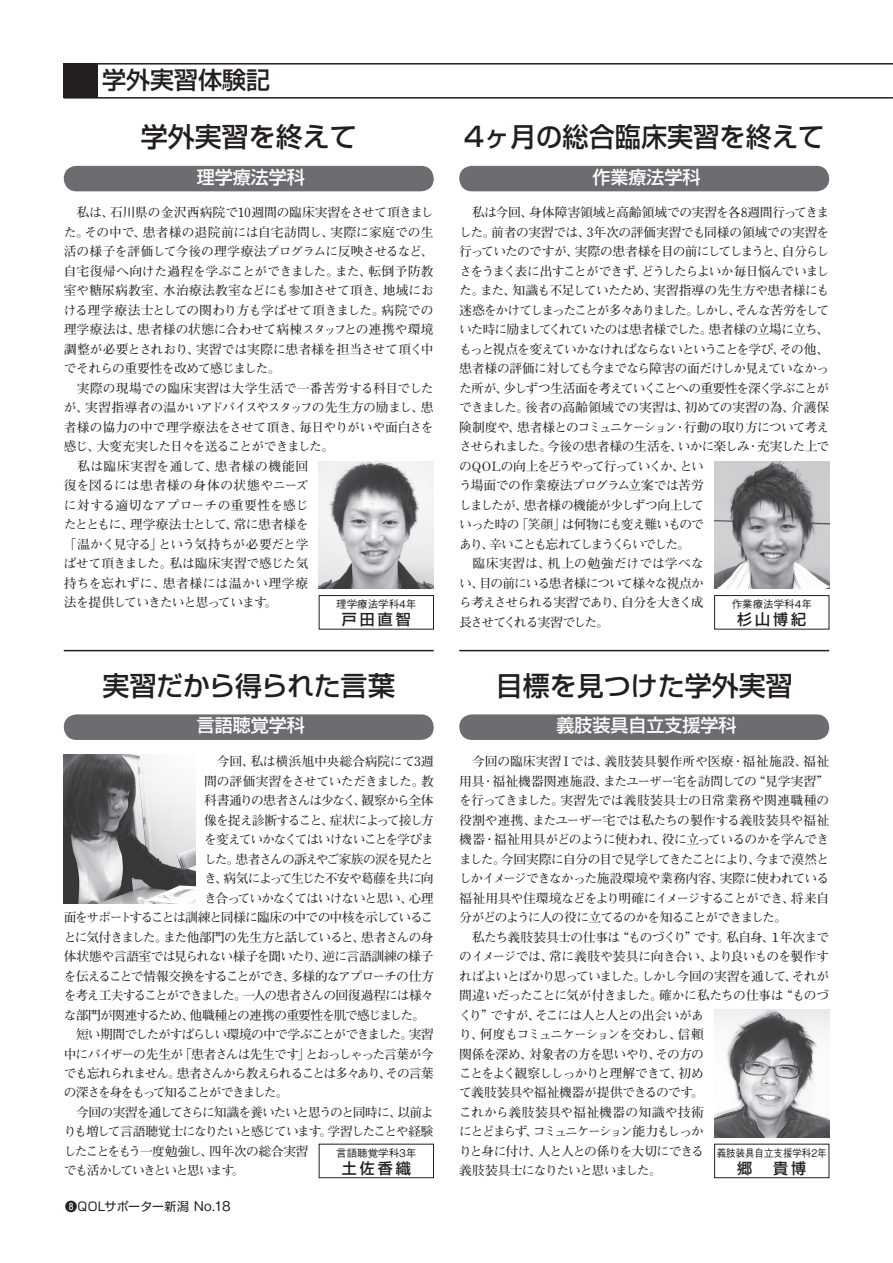
<style>
.page{position:relative;width:893px;height:1263px;background:#fff}
.page>*{position:absolute;margin:0;border:0;box-sizing:border-box;transform-origin:0 0}
.t1{font:500 27px "Shin Go Pro";color:#231f20}
.t2{font:500 24px "Shin Go Pro";color:#231f20}
.t3{font:500 18px "Shin Go Pro";color:#fff}
.t4{font:500 15px "Shin Go Pro";letter-spacing:.2em;color:#231f20}
.t5{font:700 12.75px/19.5px "Futo Min A101 Pro";letter-spacing:-.055em;color:#231f20}
.t6{font:700 12.75px/19.5px "Futo Min A101 Pro";letter-spacing:-.01em;color:#231f20}
.t7{font:700 12.75px "Futo Min A101 Pro";letter-spacing:-.08em;color:#231f20}
.t8{font:700 12.75px "Futo Min A101 Pro";letter-spacing:-.075em;color:#231f20}
.t9{font:700 12.75px "Futo Min A101 Pro";letter-spacing:-.085em;color:#231f20}
.t10{font:700 12.75px "Futo Min A101 Pro";letter-spacing:-.1em;color:#231f20}
.t11{font:700 12.75px "Futo Min A101 Pro";letter-spacing:-.09em;color:#231f20}
.t12{font:700 12.75px "Futo Min A101 Pro";letter-spacing:-.095em;color:#231f20}
.t13{font:700 12.75px "Futo Min A101 Pro";letter-spacing:-.125em;color:#231f20}
.t14{font:700 12.75px "Futo Min A101 Pro";letter-spacing:-.015em;color:#231f20}
.t15{font:700 12.75px "Futo Min A101 Pro";letter-spacing:-.03em;color:#231f20}
.t16{font:700 12.75px "Futo Min A101 Pro";letter-spacing:-.105em;color:#231f20}
.t17{font:12px "Shin Go Pro";letter-spacing:.02em;color:#231f20}
.t18{font:500 10.5px "Gothic BBB Pro";color:#231f20}
.t19{font:500 10.5px "Gothic BBB Pro";color:#231f20;scale:.9 1}
.s1{font-family:"Futo Go B101 Pro";font-weight:700}
.s2{font-family:"Gothic BBB Pro";font-weight:500;font-size:13.5px}
</style>
<div class="page">
<hr style="left:64px;top:63px;width:829px;height:2px;background:#231f20">
<hr style="left:64px;top:97px;width:829px;height:2px;background:#231f20">
<div style="left:64px;top:64px;width:34px;height:34px;background:#231f20"></div>
<div style="left:64px;top:166px;width:370px;height:25px;background:#6c6d70;border-radius:13px"></div>
<hr style="left:64px;top:650px;width:370px;height:1px;background:#231f20">
<div style="left:459px;top:166px;width:370px;height:25px;background:#6c6d70;border-radius:13px"></div>
<div style="left:64px;top:714px;width:370px;height:26px;background:#6c6d70;border-radius:13px"></div>
<div style="left:459px;top:714px;width:370px;height:26px;background:#6c6d70;border-radius:13px"></div>
<hr style="left:459px;top:650px;width:370px;height:1px;background:#231f20">
<div style="left:714px;top:595px;width:115px;height:34px;border:1px solid #231f20"></div>
<div style="left:319px;top:595px;width:115px;height:34px;border:1px solid #231f20"></div>
<img style="left:714px;top:461px;width:115px;height:128px">
<img style="left:319px;top:461px;width:115px;height:128px">
<div style="left:319px;top:1144px;width:115px;height:34px;border:1px solid #231f20"></div>
<img style="left:64px;top:755px;width:132px;height:149px">
<div style="left:714px;top:1144px;width:115px;height:34px;border:1px solid #231f20"></div>
<img style="left:714px;top:1010px;width:115px;height:127px">
<h2 class="t2" style="left:102px;top:60px;width:169px">学外実習体験記</h2>
<h1 class="t1" style="left:141px;top:115px;width:217px">学外実習を終えて</h1>
<h3 class="t3" style="left:197px;top:162px;width:109px">理学療法学科</h3>
<p class="t6" style="left:64px;top:201px;width:371px">　私は、石川県の金沢西病院で10週間の臨床実習をさせて頂きました。その中で、患者様の退院前には自宅訪問し、実際に家庭での生活の様子を評価して今後の理学療法プログラムに反映させるなど、自宅復帰へ向けた過程を学ぶことができました。また、転倒予防教室や糖尿病教室、水治療法教室などにも参加させて頂き、地域における理学療法士としての関わり方も学ばせて頂きました。病院での理学療法は、患者様の状態に合わせて病棟スタッフとの連携や環境調整が必要とされおり、実習では実際に患者様を担当させて頂く中でそれらの重要性を改めて感じました。<br>　実際の現場での臨床実習は大学生活で一番苦労する科目でしたが、実習指導者の温かいアドバイスやスタッフの先生方の励まし、患者様の協力の中で理学療法をさせて頂き、毎日やりがいや面白さを感じ、大変充実した日々を送ることができました。<br>　私は臨床実習を通して、患者様の機能回<br>復を図るには患者様の身体の状態やニーズ<br>に対する適切なアプローチの重要性を感じ<br>たとともに、理学療法士として、常に患者様を<br>「温かく見守る」という気持ちが必要だと学<br>ばせて頂きました。私は臨床実習で感じた気<br>持ちを忘れずに、患者様には温かい理学療<br>法を提供していきたいと思っています。</p>
<p class="t18" style="left:336px;top:596px;width:82px">理学療法学科4年</p>
<p class="t4" style="left:342px;top:607px;width:70px">戸田直智</p>
<h1 class="t1" style="left:102px;top:663px;width:294px">実習だから得られた言葉</h1>
<h3 class="t3" style="left:197px;top:711px;width:109px">言語聴覚学科</h3>
<p class="t14" style="left:204px;top:751px;width:231px">　今回、私は横浜旭中央総合病院にて3週</p>
<p class="t15" style="left:204px;top:771px;width:231px">間の評価実習をさせていただきました。教</p>
<p class="t10" style="left:204px;top:790px;width:231px">科書通りの患者さんは少なく、観察から全体</p>
<p class="t8" style="left:204px;top:810px;width:231px">像を捉え診断すること、症状によって接し方</p>
<p class="t12" style="left:204px;top:829px;width:231px">を変えていかなくてはいけないことを学びま</p>
<p class="t7" style="left:204px;top:849px;width:231px">した。患者さんの訴えやご家族の涙を見たと</p>
<p class="t7" style="left:204px;top:868px;width:231px">き、病気によって生じた不安や葛藤を共に向</p>
<p class="t9" style="left:204px;top:888px;width:231px">き合っていかなくてはいけないと思い、心理</p>
<p class="t7" style="left:64px;top:907px;width:371px">面をサポートすることは訓練と同様に臨床の中での中核を示しているこ</p>
<p class="t7" style="left:64px;top:927px;width:371px">とに気付きました。また他部門の先生方と話していると、患者さんの身</p>
<p class="t5" style="left:64px;top:945px;width:371px">体状態や言語室では見られない様子を聞いたり、逆に言語訓練の様子</p>
<p class="t7" style="left:64px;top:966px;width:371px">を伝えることで情報交換をすることができ、多様的なアプローチの仕方</p>
<p class="t9" style="left:64px;top:985px;width:371px">を考え工夫することができました。一人の患者さんの回復過程には様々</p>
<p class="t5" style="left:64px;top:1003px;width:363px">な部門が関連するため、他職種との連携の重要性を肌で感じました。</p>
<p class="t8" style="left:64px;top:1024px;width:371px">　短い期間でしたがすばらしい環境の中で学ぶことができました。実習</p>
<p class="t8" style="left:64px;top:1044px;width:371px">中にバイザーの先生が「患者さんは先生です」とおっしゃった言葉が今</p>
<p class="t10" style="left:64px;top:1063px;width:371px">でも忘れられません。患者さんから教えられることは多々あり、その言葉</p>
<p class="t13" style="left:64px;top:1083px;width:226px">の深さを身をもって知ることができました。</p>
<p class="t11" style="left:64px;top:1102px;width:371px">　今回の実習を通してさらに知識を養いたいと思うのと同時に、以前よ</p>
<p class="t9" style="left:64px;top:1122px;width:371px">りも増して言語聴覚士になりたいと感じています。学習したことや経験</p>
<p class="t5" style="left:64px;top:1140px;width:246px">したことをもう一度勉強し、四年次の総合実習</p>
<p class="t16" style="left:64px;top:1161px;width:182px">でも活かしていきといと思います。</p>
<p class="t18" style="left:336px;top:1144px;width:82px">言語聴覚学科3年</p>
<p class="t4" style="left:342px;top:1156px;width:70px">土佐香織</p>
<p class="t17" style="left:65px;top:1196px;width:167px"><span class="s1">❽</span>QOLサポーター新潟 <span class="s2">No.18</span></p>
<h1 class="t1" style="left:464px;top:115px;width:362px">4ヶ月の総合臨床実習を終えて</h1>
<h3 class="t3" style="left:592px;top:162px;width:109px">作業療法学科</h3>
<p class="t5" style="left:459px;top:201px;width:371px">　私は今回、身体障害領域と高齢領域での実習を各8週間行ってきました。前者の実習では、3年次の評価実習でも同様の領域での実習を行っていたのですが、実際の患者様を目の前にしてしまうと、自分らしさをうまく表に出すことができず、どうしたらよいか毎日悩んでいました。また、知識も不足していたため、実習指導の先生方や患者様にも迷惑をかけてしまったことが多々ありました。しかし、そんな苦労をしていた時に励ましてくれていたのは患者様でした。患者様の立場に立ち、もっと視点を変えていかなければならないということを学び、その他、患者様の評価に対しても今までなら障害の面だけしか見えていなかった所が、少しずつ生活面を考えていくことへの重要性を深く学ぶことができました。後者の高齢領域での実習は、初めての実習の為、介護保険制度や、患者様とのコミュニケーション・行動の取り方について考えさせられました。今後の患者様の生活を、いかに楽しみ・充実した上でのQOLの向上をどうやって行っていくか、とい<br>う場面での作業療法プログラム立案では苦労<br>しましたが、患者様の機能が少しずつ向上して<br>いった時の「笑顔」は何物にも変え難いもので<br>あり、辛いことも忘れてしまうくらいでした。<br>　臨床実習は、机上の勉強だけでは学べな<br>い、目の前にいる患者様について様々な視点か<br>ら考えさせられる実習であり、自分を大きく成<br>長させてくれる実習でした。</p>
<p class="t18" style="left:732px;top:596px;width:82px">作業療法学科4年</p>
<p class="t4" style="left:737px;top:607px;width:70px">杉山博紀</p>
<h1 class="t1" style="left:496px;top:663px;width:299px">目標を見つけた学外実習</h1>
<h3 class="t3" style="left:556px;top:711px;width:181px">義肢装具自立支援学科</h3>
<p class="t5" style="left:459px;top:750px;width:371px">　今回の臨床実習Ⅰでは、義肢装具製作所や医療・福祉施設、福祉用具・福祉機器関連施設、またユーザー宅を訪問しての“見学実習”を行ってきました。実習先では義肢装具士の日常業務や関連職種の役割や連携、またユーザー宅では私たちの製作する義肢装具や福祉機器・福祉用具がどのように使われ、役に立っているのかを学んできました。今回実際に自分の目で見学してきたことにより、今まで漠然としかイメージできなかった施設環境や業務内容、実際に使われている福祉用具や住環境などをより明確にイメージすることができ、将来自分がどのように人の役に立てるのかを知ることができました。<br>　私たち義肢装具士の仕事は“ものづくり”です。私自身、１年次までのイメージでは、常に義肢や装具に向き合い、より良いものを製作すればよいとばかり思っていました。しかし今回の実習を通して、それが間違いだったことに気が付きました。確かに私たちの仕事は“ものづくり”ですが、そこには人と人との出会いがあ<br>り、何度もコミュニケーションを交わし、信頼<br>関係を深め、対象者の方を思いやり、その方の<br>ことをよく観察ししっかりと理解できて、初め<br>て義肢装具や福祉機器が提供できるのです。<br>これから義肢装具や福祉機器の知識や技術<br>にとどまらず、コミュニケーション能力もしっか<br>りと身に付け、人と人との係りを大切にできる<br>義肢装具士になりたいと思いました。</p>
<p class="t19" style="left:717px;top:1144px;width:124px">義肢装具自立支援学科2年</p>
<p class="t4" style="left:737px;top:1156px;width:70px">郷　貴博</p>
</div>
